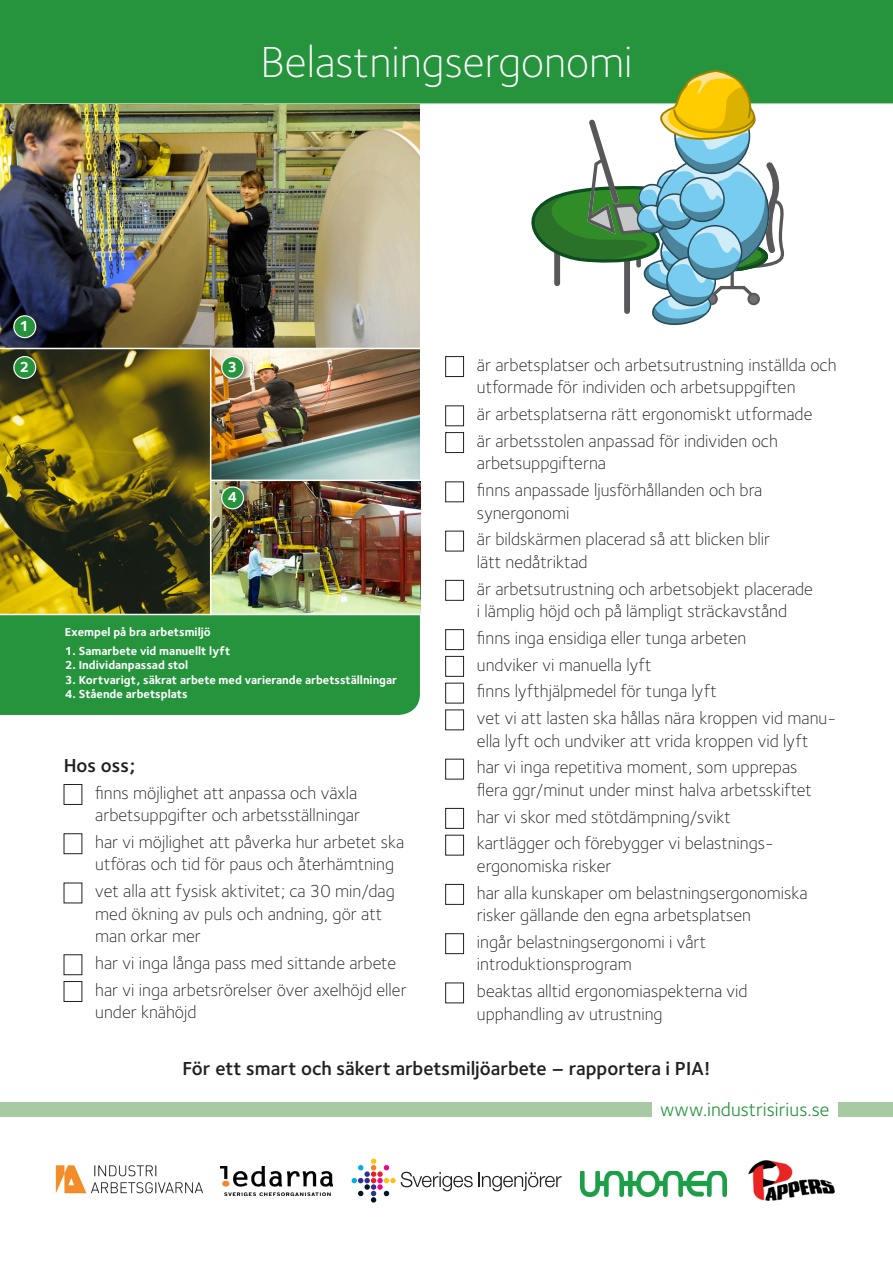
<style>
.page{position:relative;width:893px;height:1263px;background:#fff}
.page>*{position:absolute;margin:0;border:0;box-sizing:border-box;transform-origin:0 0}
.t1{font:300 45px "Foundry Sterling";color:#fff}
.t2{font:600 19.5px "Foundry Sterling";color:#231f20}
.t3{font:19.5px "Foundry Sterling";color:#25943c}
.t4{font:300 18px/22.5px "Foundry Sterling";color:#231f20}
.t5{font:700 15px "Foundry Sterling";color:#fff}
.t6{font:700 12px "Foundry Sterling";color:#fff}
</style>
<div class="page">
<div style="left:0;top:615px;width:420px;height:100px;background:#25943c"></div>
<div style="left:445px;top:356px;width:19px;height:21px;border:1px solid #231f20"></div>
<div style="left:445px;top:406px;width:19px;height:20px;border:1px solid #231f20"></div>
<div style="left:445px;top:432px;width:19px;height:21px;border:1px solid #231f20"></div>
<div style="left:445px;top:482px;width:19px;height:20px;border:1px solid #231f20"></div>
<div style="left:445px;top:531px;width:19px;height:20px;border:1px solid #231f20"></div>
<div style="left:445px;top:580px;width:19px;height:20px;border:1px solid #231f20"></div>
<div style="left:445px;top:629px;width:19px;height:21px;border:1px solid #231f20"></div>
<div style="left:445px;top:656px;width:19px;height:20px;border:1px solid #231f20"></div>
<div style="left:445px;top:683px;width:19px;height:20px;border:1px solid #231f20"></div>
<div style="left:445px;top:710px;width:19px;height:20px;border:1px solid #231f20"></div>
<div style="left:445px;top:759px;width:19px;height:20px;border:1px solid #231f20"></div>
<div style="left:445px;top:808px;width:19px;height:20px;border:1px solid #231f20"></div>
<div style="left:445px;top:835px;width:19px;height:20px;border:1px solid #231f20"></div>
<div style="left:445px;top:884px;width:19px;height:21px;border:1px solid #231f20"></div>
<div style="left:445px;top:933px;width:19px;height:21px;border:1px solid #231f20"></div>
<div style="left:445px;top:983px;width:19px;height:20px;border:1px solid #231f20"></div>
<div style="left:0;top:0;width:893px;height:104px;background:#25943c"></div>
<img style="left:220px;top:1166px;width:113px;height:29px">
<img style="left:748px;top:1160px;width:86px;height:41px">
<img style="left:580px;top:1171px;width:146px;height:25px">
<svg style="left:352px;top:1158px;width:210px;height:44px"></svg>
<div style="left:0;top:1102px;width:651px;height:14px;background:#a7caa2"></div>
<div style="left:838px;top:1102px;width:55px;height:14px;background:#a7caa2"></div>
<hr style="left:0;top:103px;width:893px;height:2px;background:#fff">
<img style="left:55px;top:1165px;width:148px;height:29px">
<div style="left:64px;top:784px;width:18px;height:21px;border:1px solid #231f20"></div>
<div style="left:64px;top:833px;width:18px;height:21px;border:1px solid #231f20"></div>
<div style="left:64px;top:954px;width:18px;height:21px;border:1px solid #231f20"></div>
<div style="left:64px;top:981px;width:18px;height:21px;border:1px solid #231f20"></div>
<img style="left:0;top:104px;width:420px;height:510px">
<div style="left:11px;top:354px;width:32px;height:31px;background:#231f20;opacity:.55"></div>
<div style="left:14px;top:357px;width:22px;height:21px;background:#25943c;border-radius:50%"></div>
<div style="left:13px;top:356px;width:23px;height:23px;border:1px solid #fff;border-radius:50%"></div>
<div style="left:219px;top:354px;width:31px;height:31px;background:#231f20;opacity:.55"></div>
<div style="left:222px;top:357px;width:22px;height:21px;background:#25943c;border-radius:50%"></div>
<div style="left:221px;top:356px;width:23px;height:23px;border:1px solid #fff;border-radius:50%"></div>
<div style="left:219px;top:484px;width:31px;height:32px;background:#231f20;opacity:.55"></div>
<div style="left:222px;top:487px;width:22px;height:22px;background:#25943c;border-radius:50%"></div>
<div style="left:221px;top:486px;width:23px;height:23px;border:1px solid #fff;border-radius:50%"></div>
<hr style="left:0;top:348px;width:421px;height:1px;background:#fff">
<hr style="left:211px;top:480px;width:209px;height:1px;background:#fff">
<hr style="left:210px;top:348px;width:1px;height:267px;background:#fff">
<div style="left:11px;top:313px;width:32px;height:31px;background:#231f20;opacity:.55"></div>
<div style="left:14px;top:316px;width:22px;height:22px;background:#25943c;border-radius:50%"></div>
<div style="left:13px;top:315px;width:23px;height:23px;border:1px solid #fff;border-radius:50%"></div>
<svg style="left:509px;top:71px;width:279px;height:254px"></svg>
<p class="t5" style="left:20px;top:315px;width:11px">1</p>
<p class="t1" style="left:261px;top:30px;width:373px">Belastningsergonomi</p>
<p class="t5" style="left:20px;top:356px;width:11px">2</p>
<p class="t5" style="left:227px;top:356px;width:11px">3</p>
<p class="t5" style="left:227px;top:486px;width:11px">4</p>
<p class="t6" style="left:65px;top:623px;width:147px">Exempel på bra arbetsmiljö</p>
<p class="t6" style="left:65px;top:642px;width:167px">1. Samarbete vid manuellt lyft</p>
<p class="t6" style="left:65px;top:657px;width:125px">2. Individanpassad stol</p>
<p class="t6" style="left:65px;top:671px;width:334px">3. Kortvarigt, säkrat arbete med varierande arbetsställningar</p>
<p class="t6" style="left:65px;top:685px;width:124px">4. Stående arbetsplats</p>
<p class="t2" style="left:64px;top:752px;width:73px">Hos oss;</p>
<p class="t4" style="left:95px;top:781px;width:266px">finns möjlighet att anpassa och växla arbetsuppgifter och arbetsställningar</p>
<p class="t4" style="left:95px;top:830px;width:310px">har vi möjlighet att påverka hur arbetet ska utföras och tid för paus och återhämtning</p>
<p class="t4" style="left:95px;top:879px;width:301px">vet alla att fysisk aktivitet; ca 30 min/dag med ökning av puls och andning, gör att man orkar mer</p>
<p class="t4" style="left:95px;top:951px;width:302px">har vi inga långa pass med sittande arbete</p>
<p class="t4" style="left:95px;top:978px;width:313px">har vi inga arbetsrörelser över axelhöjd eller under knähöjd</p>
<p class="t4" style="left:477px;top:353px;width:361px">är arbetsplatser och arbetsutrustning inställda och utformade för individen och arbetsuppgiften</p>
<p class="t4" style="left:477px;top:402px;width:337px">är arbetsplatserna rätt ergonomiskt utformade</p>
<p class="t4" style="left:477px;top:429px;width:302px">är arbetsstolen anpassad för individen och arbetsuppgifterna</p>
<p class="t4" style="left:477px;top:478px;width:287px">finns anpassade ljusförhållanden och bra synergonomi</p>
<p class="t4" style="left:477px;top:527px;width:295px">är bildskärmen placerad så att blicken blir lätt nedåtriktad</p>
<p class="t4" style="left:477px;top:577px;width:338px">är arbetsutrustning och arbetsobjekt placerade i lämplig höjd och på lämpligt sträckavstånd</p>
<p class="t4" style="left:477px;top:626px;width:271px">finns inga ensidiga eller tunga arbeten</p>
<p class="t4" style="left:477px;top:653px;width:176px">undviker vi manuella lyft</p>
<p class="t4" style="left:477px;top:679px;width:241px">finns lyfthjälpmedel för tunga lyft</p>
<p class="t4" style="left:477px;top:706px;width:361px">vet vi att lasten ska hållas nära kroppen vid manu&shy;ella lyft och undviker att vrida kroppen vid lyft</p>
<p class="t4" style="left:477px;top:755px;width:336px">har vi inga repetitiva moment, som upprepas flera ggr/minut under minst halva arbetsskiftet</p>
<p class="t4" style="left:477px;top:805px;width:256px">har vi skor med stötdämpning/svikt</p>
<p class="t4" style="left:477px;top:831px;width:298px">kartlägger och förebygger vi belastnings&shy;ergonomiska risker</p>
<p class="t4" style="left:477px;top:881px;width:332px">har alla kunskaper om belastningsergonomiska risker gällande den egna arbetsplatsen</p>
<p class="t4" style="left:477px;top:930px;width:231px">ingår belastningsergonomi i vårt introduktionsprogram</p>
<p class="t4" style="left:477px;top:979px;width:272px">beaktas alltid ergonomiaspekterna vid upphandling av utrustning</p>
<p class="t2" style="left:182px;top:1054px;width:530px">För ett smart och säkert arbetsmiljöarbete – rapportera i PIA!</p>
<p class="t3" style="left:660px;top:1096px;width:171px">www.industrisirius.se</p>
</div>
